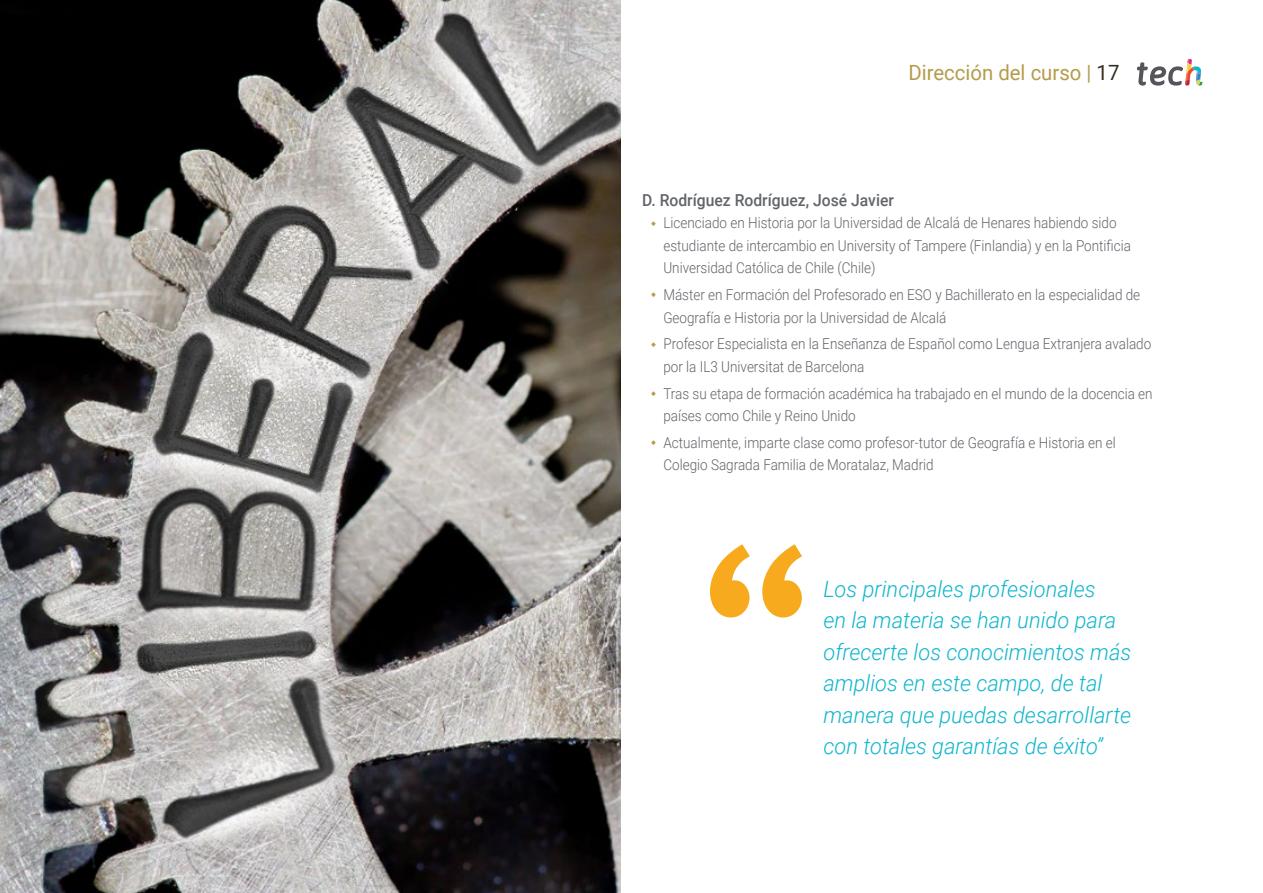
<style>
.page{position:relative;width:1263px;height:893px;background:#fff}
.page>*{position:absolute;margin:0;border:0;box-sizing:border-box;transform-origin:0 0}
.t1{font:italic 300 22.5px/31.5px "Roboto";color:#0fb6cf}
.t2{font:21px "Roboto";color:#b49c4b}
.t3{font:500 16.5px "Roboto";color:#61646a;scale:.95 1}
.t4{font:300 15px/22.5px "Roboto";color:#61646a;scale:.9 1}
.s1{color:#312e20}
</style>
<div class="page">
<img style="left:0;top:0;width:621px;height:893px">
<svg style="left:1137px;top:59px;width:65px;height:27px"></svg>
<svg style="left:710px;top:544px;width:92px;height:73px"></svg>
<h2 class="t2" style="left:908px;top:57px;width:213px">Dirección del curso | <span class="s1">17</span></h2>
<p class="t3" style="left:642px;top:189px;width:267px">D. Rodríguez Rodríguez, José Javier</p>
<p class="t4" style="left:663px;top:211px;width:521px">Licenciado en Historia por la Universidad de Alcalá de Henares habiendo sido estudiante de intercambio en University of Tampere (Finlandia) y en la Pontificia<br>Universidad Católica de Chile (Chile)</p>
<p class="t4" style="left:663px;top:283px;width:531px">Máster en Formación del Profesorado en ESO y Bachillerato en la especialidad de<br>Geografía e Historia por la Universidad de Alcalá</p>
<p class="t4" style="left:663px;top:332px;width:544px">Profesor Especialista en la Enseñanza de Español como Lengua Extranjera avalado por la IL3 Universitat de Barcelona</p>
<p class="t4" style="left:663px;top:381px;width:545px">Tras su etapa de formación académica ha trabajado en el mundo de la docencia en países como Chile y Reino Unido</p>
<p class="t4" style="left:663px;top:431px;width:504px">Actualmente, imparte clase como profesor-tutor de Geografía e Historia en el<br>Colegio Sagrada Familia de Moratalaz, Madrid</p>
<h1 class="t1" style="left:823px;top:572px;width:309px">Los principales profesionales<br>en la materia se han unido para ofrecerte los conocimientos más amplios en este campo, de tal manera que puedas desarrollarte con totales garantías de éxito”</h1>
</div>
